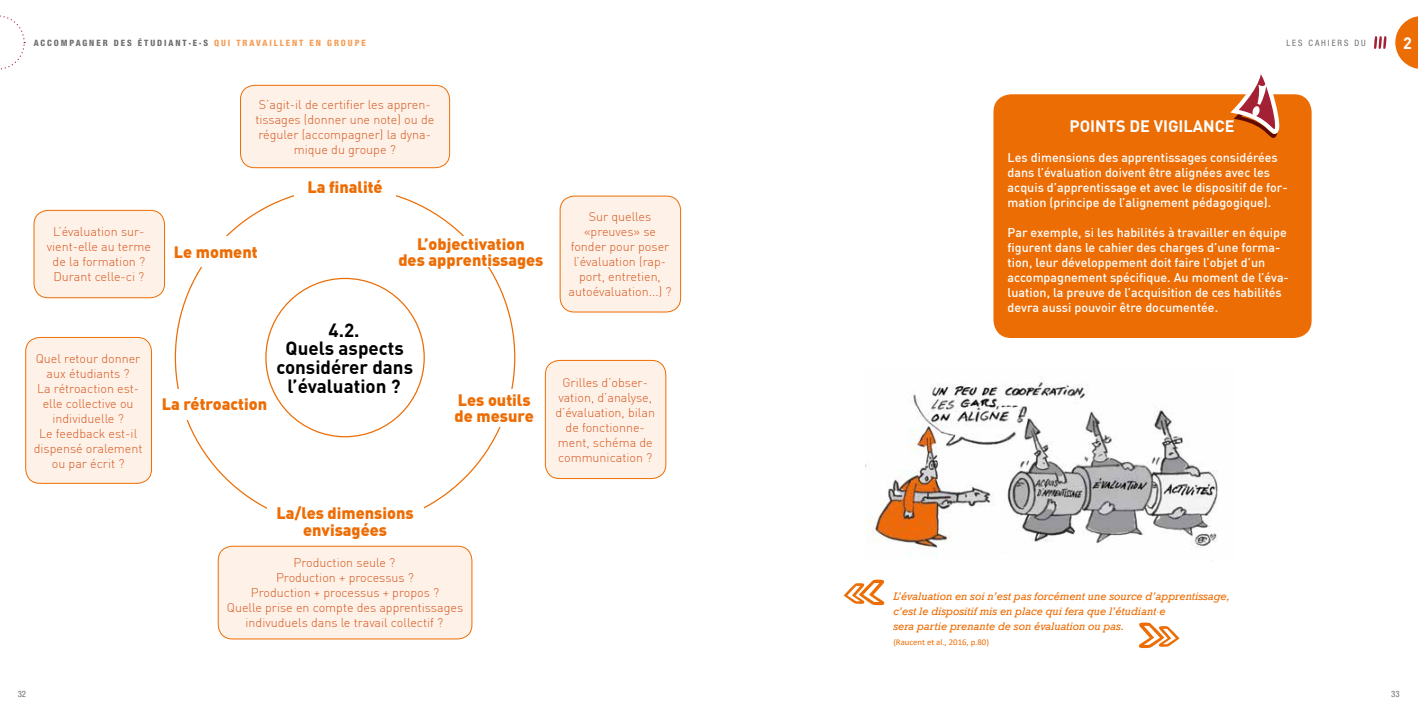
<style>
.page{position:relative;width:1418px;height:709px;background:#fff}
.page>*{position:absolute;margin:0;border:0;box-sizing:border-box;transform-origin:0 0}
.t1{font:700 18.75px/18.8px "DIN Pro";color:#000;text-align:center}
.t2{font:900 16.25px/16.2px "DIN Pro";color:#ed6d05;text-align:center}
.t3{font:700 16.25px "DIN Pro";color:#fff}
.t4{font:300 12.5px/15px "DIN Pro";color:#d5561f;text-align:center}
.t5{font:500 12.5px/15px "DIN Pro";color:#fff}
.t6{font:italic 11.25px/15px "Rockwell";color:#ed6d05}
.t7{font:800 condensed 8.75px "Helvetica Neue LT Pro";letter-spacing:.22em;color:#706f6f}
.t8{font:8.75px "Calibri";color:#ed6d05}
.t9{font:condensed 8.75px "Helvetica Neue LT Pro";letter-spacing:.22em;color:#706f6f}
.s1{color:#f59d56}
.s2{font-family:"DIN Pro";font-weight:300;font-style:normal}
</style>
<div class="page">
<svg style="left:1374px;top:36px;width:12px;height:13px"></svg>
<svg style="left:1395px;top:16px;width:22px;height:53px"></svg>
<svg style="left:0;top:15px;width:25px;height:55px"></svg>
<img style="left:865px;top:378px;width:353px;height:184px">
<div style="left:993px;top:94px;width:318px;height:244px;background:#ed6d05;border-radius:18px"></div>
<div style="left:240px;top:85px;width:209px;height:83px;background:#fef2e8;border-radius:14px"></div>
<div style="left:240px;top:85px;width:210px;height:83px;border:1px solid #ed6d05;border-radius:14px"></div>
<div style="left:560px;top:196px;width:120px;height:116px;background:#fef2e8;border-radius:14px"></div>
<div style="left:560px;top:196px;width:121px;height:116px;border:1px solid #ed6d05;border-radius:14px"></div>
<div style="left:545px;top:360px;width:121px;height:118px;background:#fef2e8;border-radius:14px"></div>
<div style="left:545px;top:360px;width:121px;height:119px;border:1px solid #ed6d05;border-radius:14px"></div>
<div style="left:218px;top:546px;width:254px;height:93px;background:#fef2e8;border-radius:14px"></div>
<div style="left:218px;top:546px;width:254px;height:93px;border:1px solid #ed6d05;border-radius:14px"></div>
<div style="left:26px;top:337px;width:125px;height:146px;background:#fef2e8;border-radius:14px"></div>
<div style="left:25px;top:337px;width:127px;height:146px;border:1px solid #ed6d05;border-radius:14px"></div>
<div style="left:34px;top:210px;width:130px;height:88px;background:#fef2e8;border-radius:14px"></div>
<div style="left:34px;top:210px;width:131px;height:88px;border:1px solid #ed6d05;border-radius:14px"></div>
<svg style="left:843px;top:579px;width:42px;height:26px"></svg>
<svg style="left:1139px;top:622px;width:40px;height:26px"></svg>
<svg style="left:1229px;top:74px;width:51px;height:64px"></svg>
<p class="t7" style="left:34px;top:37px;width:334px">ACCOMPAGNER DES ÉTUDIANT·E·S <span class="s1">QUI TRAVAILLENT EN GROUPE</span></p>
<p class="t9" style="left:1286px;top:37px;width:81px">LES CAHIERS DU</p>
<h2 class="t3" style="left:1402px;top:32px;width:10px">2</h2>
<p class="t4" style="left:47px;top:224px;width:106px">L’évaluation sur&shy;vient-elle au terme de la formation ?<br>Durant celle-ci ?</p>
<p class="t4" style="left:255px;top:97px;width:180px">S’agit-il de certifier les appren&shy;tissages (donner une note) ou de réguler (accompagner) la dyna&shy;mique du groupe ?</p>
<h2 class="t2" style="left:174px;top:243px;width:85px">Le moment</h2>
<h2 class="t2" style="left:307px;top:179px;width:77px">La finalité</h2>
<h2 class="t2" style="left:398px;top:235px;width:146px">L’objectivation<br>des apprentissages</h2>
<p class="t4" style="left:34px;top:350px;width:110px">Quel retour donner aux étudiants ?<br>La rétroaction est&shy;elle collective ou individuelle ?<br>Le feedback est-il dispensé oralement ou par écrit ?</p>
<h2 class="t2" style="left:162px;top:396px;width:107px">La rétroaction</h2>
<h1 class="t1" style="left:276px;top:320px;width:138px">4.2.<br>Quels aspects considérer dans l’évaluation ?</h1>
<h2 class="t2" style="left:454px;top:391px;width:81px;text-align:left">Les outils de mesure</h2>
<p class="t4" style="left:568px;top:209px;width:104px">Sur quelles «preuves» se fonder pour poser l’évaluation (rap&shy;port, entretien, autoévaluation...) ?</p>
<p class="t4" style="left:555px;top:374px;width:101px">Grilles d’obser&shy;vation, d’analyse, d’évaluation, bilan de fonctionne&shy;ment, schéma de communication ?</p>
<h2 class="t2" style="left:276px;top:504px;width:139px">La/les dimensions envisagées</h2>
<p class="t4" style="left:227px;top:555px;width:238px">Production seule ?<br>Production + processus ?<br>Production + processus + propos ?<br>Quelle prise en compte des apprentissages indivuduels dans le travail collectif ?</p>
<h2 class="t3" style="left:1069px;top:116px;width:167px">POINTS DE VIGILANCE</h2>
<p class="t5" style="left:1007px;top:150px;width:281px">Les dimensions des apprentissages considérées dans l’évaluation doivent être alignées avec les acquis d’apprentissage et avec le dispositif de for&shy;mation (principe de l’alignement pédagogique).</p>
<p class="t5" style="left:1007px;top:225px;width:283px">Par exemple, si les habilités à travailler en équipe figurent dans le cahier des charges d’une forma&shy;tion, leur développement doit faire l’objet d’un accompagnement spécifique. Au moment de l’éva&shy;luation, la preuve de l’acquisition de ces habilités devra aussi pouvoir être documentée.</p>
<p class="t6" style="left:893px;top:589px;width:338px">L’évaluation en soi n’est pas forcément une source d’apprentissage, c’est le dispositif mis en place qui fera que l’étudiant<span class="s2">·</span>e<br>sera partie prenante de son évaluation ou pas.</p>
<p class="t8" style="left:893px;top:636px;width:97px">(Raucent et al., 2016, p.80)</p>
<p class="t9" style="left:18px;top:688px;width:10px">32</p>
<p class="t9" style="left:1391px;top:688px;width:10px">33</p>
</div>
